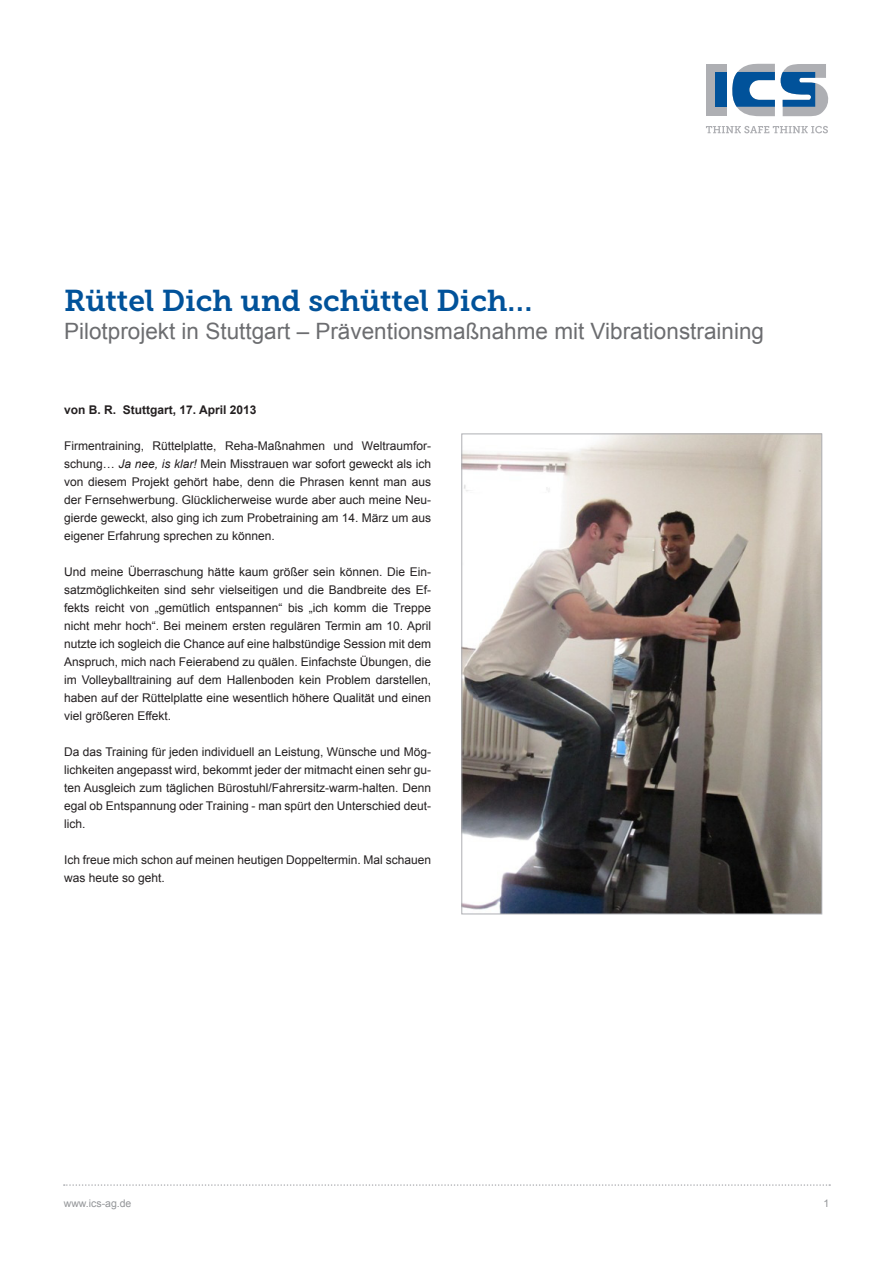
<style>
.page{position:relative;width:893px;height:1263px;background:#fff}
.page>*{position:absolute;margin:0;border:0;box-sizing:border-box;transform-origin:0 0}
.Titel_Inhaltsseiten{font:30px "Museo Slab 700";color:#01529a}
.Headline_Grau{font:22.5px "Arial";color:#6c6d70}
.Fließtext{font:12px/18px "Arial";color:#231f20;text-align:justify}
.Autor{font:700 12px "Arial";color:#231f20}
.t1{font:10.5px "Arial";color:#939598}
.s1{font-style:italic}
</style>
<div class="page">
<div style="left:706px;top:64px;width:20px;height:51px;background:#aeafb3"></div>
<svg style="left:732px;top:64px;width:43px;height:52px"></svg>
<div style="left:715px;top:72px;width:11px;height:35px;background:#01529a"></div>
<svg style="left:781px;top:64px;width:48px;height:52px"></svg>
<svg style="left:706px;top:126px;width:122px;height:7px"></svg>
<svg style="left:64px;top:1184px;width:766px;height:2px"></svg>
<img style="left:463px;top:435px;width:357px;height:477px">
<p class="Titel_Inhaltsseiten" style="left:64px;top:283px;width:470px">Rüttel Dich und schüttel Dich…</p>
<p class="Headline_Grau" style="left:64px;top:317px;width:701px">Pilotprojekt in Stuttgart – Präventionsmaßnahme mit Vibrationstraining</p>
<p class="Autor" style="left:64px;top:402px;width:194px">von B. R. Stuttgart, 17. April 2013</p>
<p class="Fließtext" style="left:64px;top:437px;width:368px">Firmentraining, Rüttelplatte, Reha-Maßnahmen und Weltraumfor&shy;schung… <span class="s1">Ja nee, is klar!</span> Mein Misstrauen war sofort geweckt als ich von diesem Projekt gehört habe, denn die Phrasen kennt man aus der Fernsehwerbung. Glücklicherweise wurde aber auch meine Neu&shy;gierde geweckt, also ging ich zum Probetraining am 14. März um aus eigener Erfahrung sprechen zu können.</p>
<p class="Fließtext" style="left:64px;top:563px;width:368px">Und meine Überraschung hätte kaum größer sein können. Die Ein&shy;satzmöglichkeiten sind sehr vielseitigen und die Bandbreite des Ef&shy;fekts reicht von „gemütlich entspannen“ bis „ich komm die Treppe nicht mehr hoch“. Bei meinem ersten regulären Termin am 10. April nutzte ich sogleich die Chance auf eine halbstündige Session mit dem Anspruch, mich nach Feierabend zu quälen. Einfachste Übungen, die im Volleyballtraining auf dem Hallenboden kein Problem darstellen, haben auf der Rüttelplatte eine wesentlich höhere Qualität und einen viel größeren Effekt.</p>
<p class="Fließtext" style="left:64px;top:743px;width:368px">Da das Training für jeden individuell an Leistung, Wünsche und Mög&shy;lichkeiten angepasst wird, bekommt jeder der mitmacht einen sehr gu&shy;ten Ausgleich zum täglichen Bürostuhl/Fahrersitz-warm-halten. Denn egal ob Entspannung oder Training - man spürt den Unterschied deut&shy;lich.</p>
<p class="Fließtext" style="left:64px;top:851px;width:368px">Ich freue mich schon auf meinen heutigen Doppeltermin. Mal schauen was heute so geht.</p>
<p class="t1" style="left:64px;top:1196px;width:69px">www.ics-ag.de</p>
<p class="t1" style="left:823px;top:1196px;width:7px">1</p>
</div>
